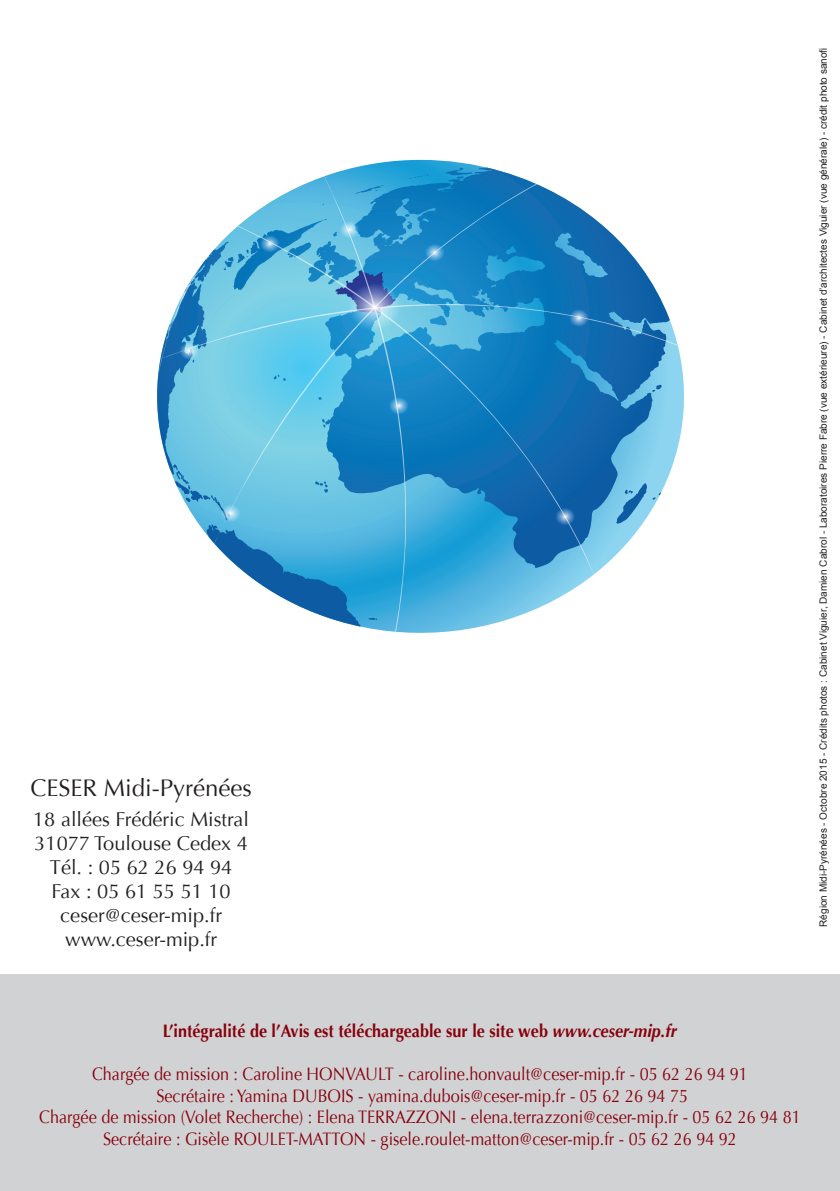
<style>
.page{position:relative;width:840px;height:1191px;background:#fff}
.page>*{position:absolute;margin:0;border:0;box-sizing:border-box;transform-origin:0 0}
.t1{font:24px "Optima";color:#231f20}
.t2{font:20px "Optima";color:#231f20}
.t3{font:18px "Optima";color:#87000c;scale:.9 1}
.t4{font:700 18px "Optima";color:#87000c;scale:.9 1}
.t5{font:10px "Arial";color:#231f20}
.s1{font-style:italic}
</style>
<div class="page">
<div style="left:0;top:974px;width:839px;height:217px;background:#d1d2d4"></div>
<svg style="left:262px;top:248px;width:422px;height:385px"></svg>
<svg style="left:283px;top:585px;width:123px;height:48px"></svg>
<svg style="left:252px;top:160px;width:374px;height:425px"></svg>
<svg style="left:595px;top:304px;width:89px;height:86px;background:#418cc2"></svg>
<svg style="left:157px;top:182px;width:438px;height:396px;background:#4fa7d3"></svg>
<svg style="left:255px;top:230px;width:28px;height:26px"></svg>
<svg style="left:384px;top:392px;width:28px;height:26px"></svg>
<svg style="left:550px;top:503px;width:28px;height:26px"></svg>
<svg style="left:564px;top:304px;width:27px;height:27px"></svg>
<svg style="left:175px;top:337px;width:27px;height:27px"></svg>
<svg style="left:216px;top:500px;width:28px;height:26px"></svg>
<svg style="left:335px;top:167px;width:157px;height:175px;background:#3699ce"></svg>
<p class="t1" style="left:30px;top:774px;width:223px">CESER Midi-Pyrénées</p>
<p class="t2" style="left:33px;top:807px;width:217px">18 allées Frédéric Mistral</p>
<p class="t2" style="left:34px;top:831px;width:215px">31077 Toulouse Cedex 4</p>
<p class="t2" style="left:50px;top:855px;width:184px">Tél. : 05 62 26 94 94</p>
<p class="t2" style="left:52px;top:879px;width:181px">Fax : 05 61 55 51 10</p>
<p class="t2" style="left:60px;top:903px;width:163px">ceser@ceser-mip.fr</p>
<p class="t2" style="left:65px;top:927px;width:153px">www.ceser-mip.fr</p>
<p class="t5" style="left:816px;top:926px;width:880px;rotate:-90deg">Région Midi-Pyrénées - Octobre 2015 - Crédits photos : Cabinet Viguier, Damien Cabrol - Laboratoires Pierre Fabre (vue extérieure) - Cabinet d’architectes Viguier (vue générale) - crédit photo sanofi</p>
<p class="t4" style="left:163px;top:1020px;width:572px">L’intégralité de l’Avis est téléchargeable sur le site web <span class="s1">www.ceser-mip.fr</span></p>
<p class="t3" style="left:92px;top:1063px;width:729px">Chargée de mission : Caroline HONVAULT - caroline.honvault@ceser-mip.fr - 05 62 26 94 91</p>
<p class="t3" style="left:156px;top:1085px;width:592px">Secrétaire : Yamina DUBOIS - yamina.dubois@ceser-mip.fr - 05 62 26 94 75</p>
<p class="t3" style="left:39px;top:1106px;width:847px">Chargée de mission (Volet Recherche) : Elena TERRAZZONI - elena.terrazzoni@ceser-mip.fr - 05 62 26 94 81</p>
<p class="t3" style="left:103px;top:1128px;width:705px">Secrétaire : Gisèle ROULET-MATTON - gisele.roulet-matton@ceser-mip.fr - 05 62 26 94 92</p>
</div>
